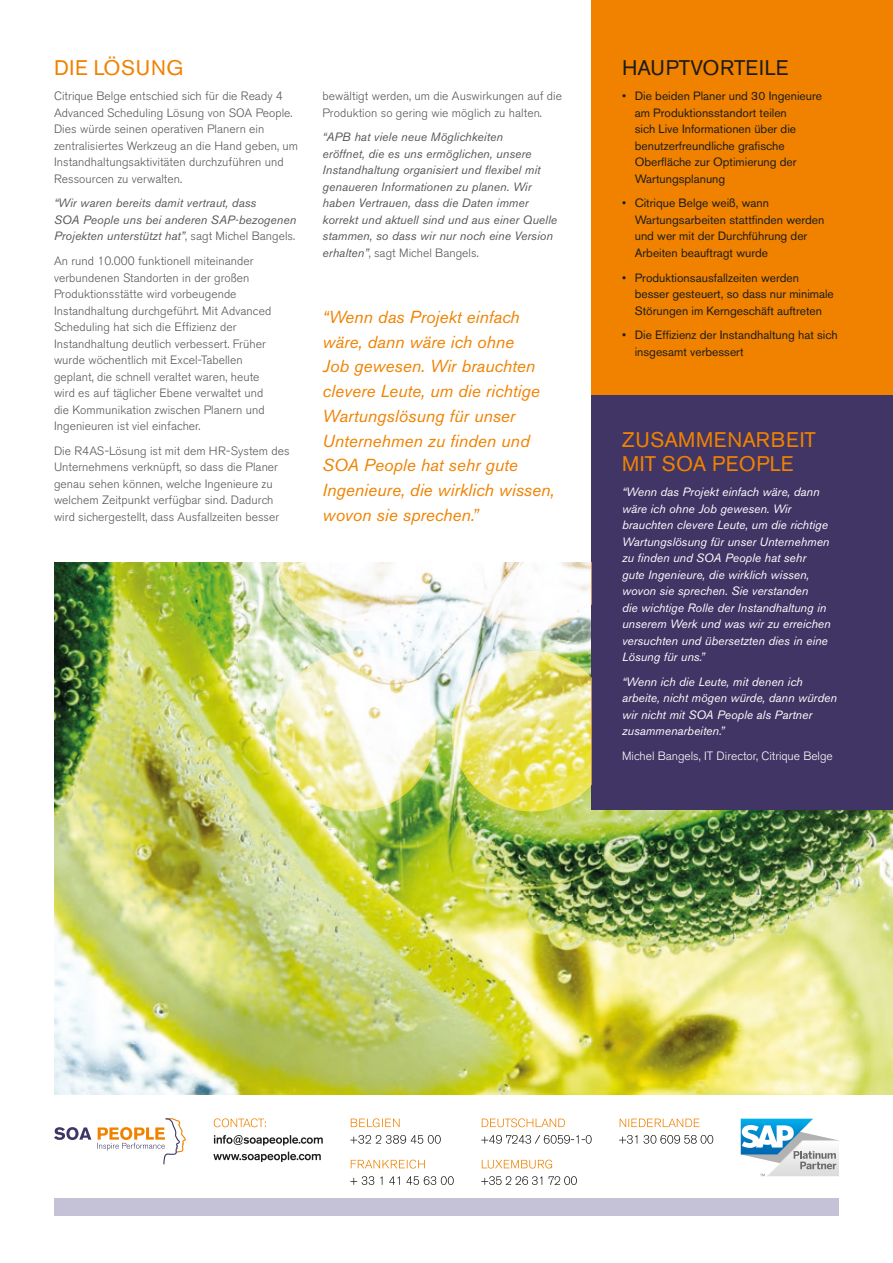
<style>
.page{position:relative;width:893px;height:1263px;background:#fff}
.page>*{position:absolute;margin:0;border:0;box-sizing:border-box;transform-origin:0 0}
.t1{font:21px/24.8px "Akzidenz Grotesk BE";letter-spacing:.02em;color:#f08200}
.t2{font:21px "Akzidenz Grotesk BE";color:#1d1d1b}
.t3{font:italic 17.25px/24.8px "Akzidenz Grotesk BE";color:#f08200}
.t4{font:300 12px/16.5px "Akzidenz Grotesk BE";letter-spacing:.005em;color:#575756}
.t5{font:italic 12px/16.5px "Akzidenz Grotesk BE";color:#fff}
.t6{font:12px/16.5px "Akzidenz Grotesk BE";color:#1d1d1b}
.t7{font:italic 12px/16.5px "Akzidenz Grotesk BE";letter-spacing:.005em;color:#575756}
.t8{font:300 12px "Akzidenz Grotesk BE";color:#fff}
.s1{font-weight:300;font-style:normal}
</style>
<div class="page">
<div style="left:54px;top:1198px;width:785px;height:18px;background:#c5c1d6"></div>
<img style="left:54px;top:562px;width:839px;height:533px">
<div style="left:591px;top:0;width:302px;height:411px;background:#f08200"></div>
<div style="left:591px;top:395px;width:302px;height:415px;background:#403564"></div>
<svg style="left:275px;top:562px;width:161px;height:69px"></svg>
<svg style="left:275px;top:651px;width:161px;height:160px"></svg>
<svg style="left:452px;top:562px;width:139px;height:69px"></svg>
<svg style="left:452px;top:651px;width:139px;height:160px;background:#e3e181"></svg>
<svg style="left:54px;top:1127px;width:37px;height:13px"></svg>
<svg style="left:97px;top:1118px;width:89px;height:46px"></svg>
<svg style="left:350px;top:1176px;width:104px;height:9px"></svg>
<svg style="left:351px;top:1160px;width:74px;height:8px"></svg>
<svg style="left:350px;top:1135px;width:91px;height:9px"></svg>
<svg style="left:351px;top:1118px;width:49px;height:9px"></svg>
<svg style="left:213px;top:1151px;width:108px;height:11px"></svg>
<svg style="left:214px;top:1135px;width:109px;height:10px"></svg>
<svg style="left:214px;top:1118px;width:52px;height:9px"></svg>
<svg style="left:481px;top:1176px;width:96px;height:9px"></svg>
<svg style="left:482px;top:1160px;width:70px;height:8px"></svg>
<svg style="left:481px;top:1135px;width:111px;height:9px"></svg>
<svg style="left:482px;top:1118px;width:83px;height:9px"></svg>
<svg style="left:619px;top:1135px;width:94px;height:9px"></svg>
<svg style="left:620px;top:1118px;width:80px;height:9px"></svg>
<svg style="left:741px;top:1119px;width:98px;height:57px"></svg>
<h1 class="t1" style="left:54px;top:56px;width:131px">DIE LÖSUNG</h1>
<p class="t4" style="left:54px;top:88px;width:246px">Citrique Belge entschied sich für die Ready 4<br>Advanced Scheduling Lösung von SOA People.<br>Dies würde seinen operativen Planern ein zentralisiertes Werkzeug an die Hand geben, um Instandhaltungsaktivitäten durchzuführen und Ressourcen zu verwalten.</p>
<p class="t7" style="left:54px;top:195px;width:244px">“Wir waren bereits damit vertraut, dass<br>SOA People uns bei anderen SAP-bezogenen<br>Projekten unterstützt hat”<span class="s1">, sagt Michel Bangels.</span></p>
<p class="t4" style="left:54px;top:253px;width:219px">An rund 10.000 funktionell miteinander verbundenen Standorten in der großen Produktionsstätte wird vorbeugende Instandhaltung durchgeführt. Mit Advanced Scheduling hat sich die Effizienz der Instandhaltung deutlich verbessert. Früher wurde wöchentlich mit Excel-Tabellen geplant, die schnell veraltet waren, heute wird es auf täglicher Ebene verwaltet und die Kommunikation zwischen Planern und Ingenieuren ist viel einfacher.</p>
<p class="t4" style="left:54px;top:443px;width:237px">Die R4AS-Lösung ist mit dem HR-System des Unternehmens verknüpft, so dass die Planer genau sehen können, welche Ingenieure zu welchem Zeitpunkt verfügbar sind. Dadurch wird sichergestellt, dass Ausfallzeiten besser</p>
<p class="t4" style="left:323px;top:88px;width:241px">bewältigt werden, um die Auswirkungen auf die<br>Produktion so gering wie möglich zu halten.</p>
<p class="t7" style="left:323px;top:129px;width:236px">“APB hat viele neue Möglichkeiten<br>eröffnet, die es uns ermöglichen, unsere Instandhaltung organisiert und flexibel mit genaueren Informationen zu planen. Wir haben Vertrauen, dass die Daten immer korrekt und aktuell sind und aus einer Quelle stammen, so dass wir nur noch eine Version erhalten”<span class="s1">, sagt Michel Bangels.</span></p>
<p class="t3" style="left:323px;top:304px;width:233px">“Wenn das Projekt einfach wäre, dann wäre ich ohne<br>Job gewesen. Wir brauchten clevere Leute, um die richtige<br>Wartungslösung für unser<br>Unternehmen zu finden und<br>SOA People hat sehr gute<br>Ingenieure, die wirklich wissen, wovon sie sprechen.”</p>
<h1 class="t2" style="left:622px;top:55px;width:168px">HAUPTVORTEILE</h1>
<p class="t6" style="left:635px;top:88px;width:189px;text-indent:-13px">• Die beiden Planer und 30 Ingenieure am Produktionsstandort teilen<br>sich Live Informationen über die benutzerfreundliche grafische<br>Oberfläche zur Optimierung der<br>Wartungsplanung</p>
<p class="t6" style="left:635px;top:195px;width:191px;text-indent:-13px">• Citrique Belge weiß, wann<br>Wartungsarbeiten stattfinden werden und wer mit der Durchführung der<br>Arbeiten beauftragt wurde</p>
<p class="t6" style="left:635px;top:269px;width:201px;text-indent:-13px">• Produktionsausfallzeiten werden besser gesteuert, so dass nur minimale<br>Störungen im Kerngeschäft auftreten</p>
<p class="t6" style="left:635px;top:327px;width:204px;text-indent:-13px">• Die Effizienz der Instandhaltung hat sich insgesamt verbessert</p>
<h1 class="t1" style="left:622px;top:427px;width:195px">ZUSAMMENARBEIT<br>MIT SOA PEOPLE</h1>
<p class="t5" style="left:622px;top:484px;width:210px">“Wenn das Projekt einfach wäre, dann wäre ich ohne Job gewesen. Wir brauchten clevere Leute, um die richtige Wartungslösung für unser Unternehmen zu finden und SOA People hat sehr gute Ingenieure, die wirklich wissen, wovon sie sprechen. Sie verstanden<br>die wichtige Rolle der Instandhaltung in unserem Werk und was wir zu erreichen versuchten und übersetzten dies in eine Lösung für uns.”</p>
<p class="t5" style="left:622px;top:673px;width:216px">“Wenn ich die Leute, mit denen ich arbeite, nicht mögen würde, dann würden wir nicht mit SOA People als Partner zusammenarbeiten.”</p>
<p class="t8" style="left:622px;top:749px;width:212px">Michel Bangels, IT Director, Citrique Belge</p>
</div>
